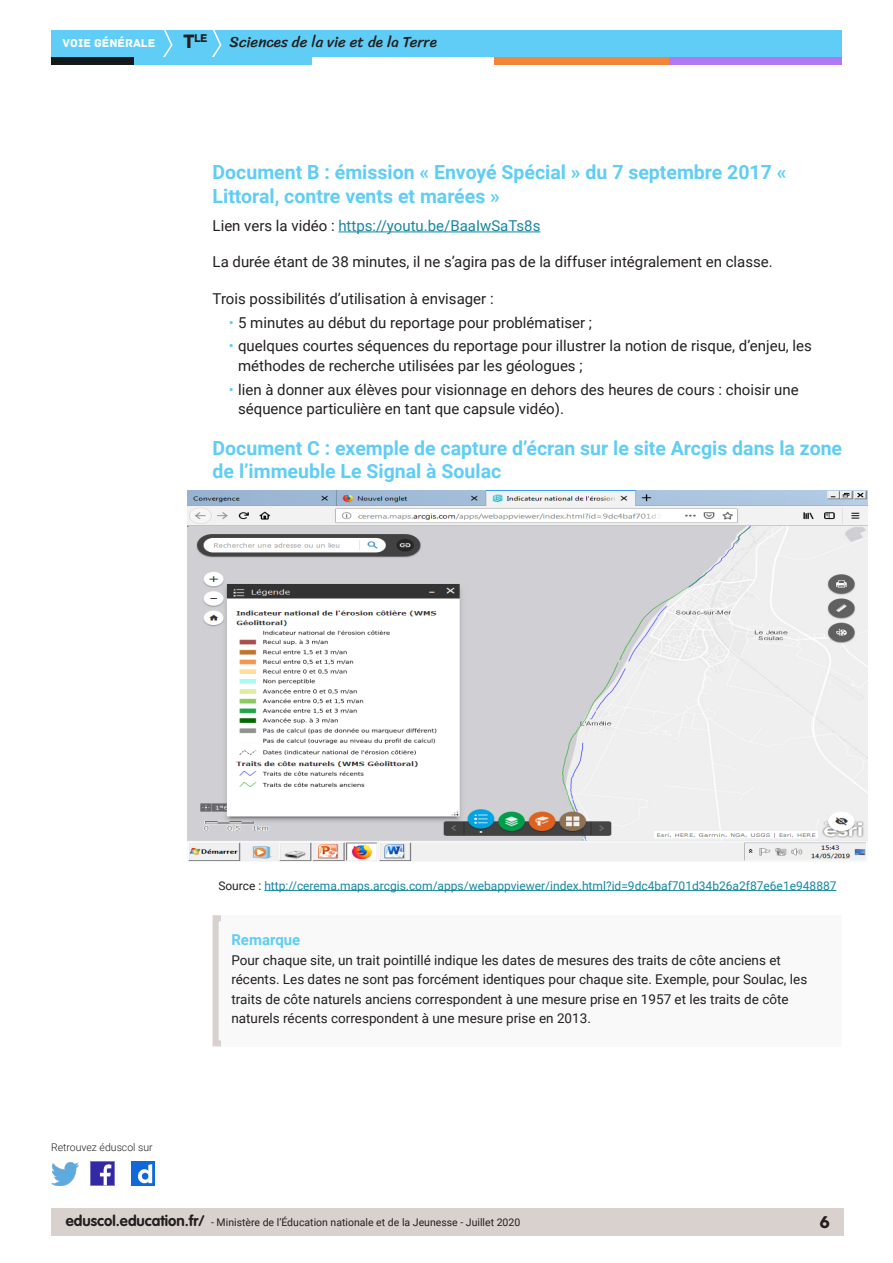
<style>
.page{position:relative;width:893px;height:1263px;background:#fff}
.page>*{position:absolute;margin:0;border:0;box-sizing:border-box;transform-origin:0 0}
._03_titre_2{font:700 19.5px/23.4px "Roboto";color:#5fcdf5}
.t1{font:18px "Archive";color:#231f20}
.Texte_courant{font:15px/19.5px "Roboto";color:#231f20}
.Texte_courant-2{font:15px "Roboto";color:#16879f}
.t2{font:15px "Sriracha";color:#231f20}
._08_Titre_encadré{font:700 15px "Roboto";color:#5fcdf5}
._08_txt_encadré{font:13.5px/19.5px "Roboto";color:#231f20}
._08_txt_encadré-2{font:12px "Roboto";color:#16879f}
.t3{font:12px "Archive";color:#fff}
.t4{font:11.85px "Archive";color:#231f20}
.t5{font:10.5px "Roboto";color:#231f20}
.t6{font:300 10.5px "Roboto";color:#231f20}
.s1{font-size:20.4px}
.s2{color:#231f20}
.s3{color:#5fcdf5}
.s4{font-family:"VAG Rounded Std";font-weight:700;font-size:15px}
</style>
<div class="page">
<div style="left:51px;top:1209px;width:792px;height:27px;background:#d8d1ce"></div>
<div style="left:51px;top:30px;width:791px;height:27px;background:#5fcdf5"></div>
<svg style="left:163px;top:30px;width:10px;height:27px"></svg>
<svg style="left:212px;top:30px;width:10px;height:27px"></svg>
<div style="left:133px;top:57px;width:179px;height:8px;background:#5fcdf5"></div>
<div style="left:51px;top:57px;width:82px;height:8px;background:#141a1c"></div>
<div style="left:667px;top:57px;width:175px;height:8px;background:#b078f2"></div>
<div style="left:494px;top:57px;width:175px;height:8px;background:#f48437"></div>
<img style="left:91px;top:1162px;width:23px;height:23px">
<img style="left:51px;top:1163px;width:28px;height:22px">
<img style="left:132px;top:1162px;width:22px;height:23px">
<hr style="left:338px;top:232px;width:202px;height:1px;background:#16879f">
<hr style="left:264px;top:890px;width:572px;height:1px;background:#16879f">
<img style="left:187px;top:490px;width:681px;height:371px">
<div style="left:213px;top:915px;width:629px;height:131px;background:#faf9f9"></div>
<p class="t4" style="left:183px;top:31px;width:26px"><span class="s1">T</span>le</p>
<p class="t3" style="left:63px;top:36px;width:94px">VOIE GÉNÉRALE</p>
<p class="t2" style="left:230px;top:33px;width:209px">Sciences de la vie et de la Terre</p>
<p class="_03_titre_2" style="left:213px;top:160px;width:575px">Document B : émission « Envoyé Spécial » du 7 septembre 2017 «<br>Littoral, contre vents et marées »</p>
<p class="Texte_courant-2" style="left:213px;top:215px;width:329px"><span class="s2">Lien vers la vidéo :</span> https://youtu.be/BaaIwSaTs8s</p>
<p class="Texte_courant" style="left:213px;top:252px;width:562px">La durée étant de 38 minutes, il ne s’agira pas de la diffuser intégralement en classe.</p>
<p class="Texte_courant" style="left:213px;top:288px;width:283px">Trois possibilités d’utilisation à envisager :</p>
<p class="Texte_courant" style="left:229px;top:312px;width:365px"><span class="s3">•</span> 5 minutes au début du reportage pour problématiser ;</p>
<p class="Texte_courant" style="left:238px;top:336px;width:575px;text-indent:-9px"><span class="s3">•</span> quelques courtes séquences du reportage pour illustrer la notion de risque, d’enjeu, les méthodes de recherche utilisées par les géologues ;</p>
<p class="Texte_courant" style="left:238px;top:379px;width:562px;text-indent:-9px"><span class="s3">•</span> lien à donner aux élèves pour visionnage en dehors des heures de cours : choisir une séquence particulière en tant que capsule vidéo).</p>
<p class="_03_titre_2" style="left:213px;top:435px;width:631px">Document C : exemple de capture d’écran sur le site Arcgis dans la zone de l’immeuble Le Signal à Soulac</p>
<p class="_08_txt_encadré-2" style="left:218px;top:877px;width:620px"><span class="s2">Source :</span> http://cerema.maps.arcgis.com/apps/webappviewer/index.html?id=9dc4baf701d34b26a2f87e6e1e948887</p>
<p class="t6" style="left:51px;top:1140px;width:103px">Retrouvez éduscol sur</p>
<p class="_08_Titre_encadré" style="left:231px;top:929px;width:71px">Remarque</p>
<p class="_08_txt_encadré" style="left:231px;top:950px;width:577px">Pour chaque site, un trait pointillé indique les dates de mesures des traits de côte anciens et récents. Les dates ne sont pas forcément identiques pour chaque site. Exemple, pour Soulac, les traits de côte naturels anciens correspondent à une mesure prise en 1957 et les traits de côte naturels récents correspondent à une mesure prise en 2013.</p>
<p class="t5" style="left:66px;top:1215px;width:456px"><span class="s4">eduscol.education.fr/</span> - Ministère de l’Éducation nationale et de la Jeunesse - Juillet 2020</p>
<p class="t1" style="left:820px;top:1211px;width:12px">6</p>
</div>
